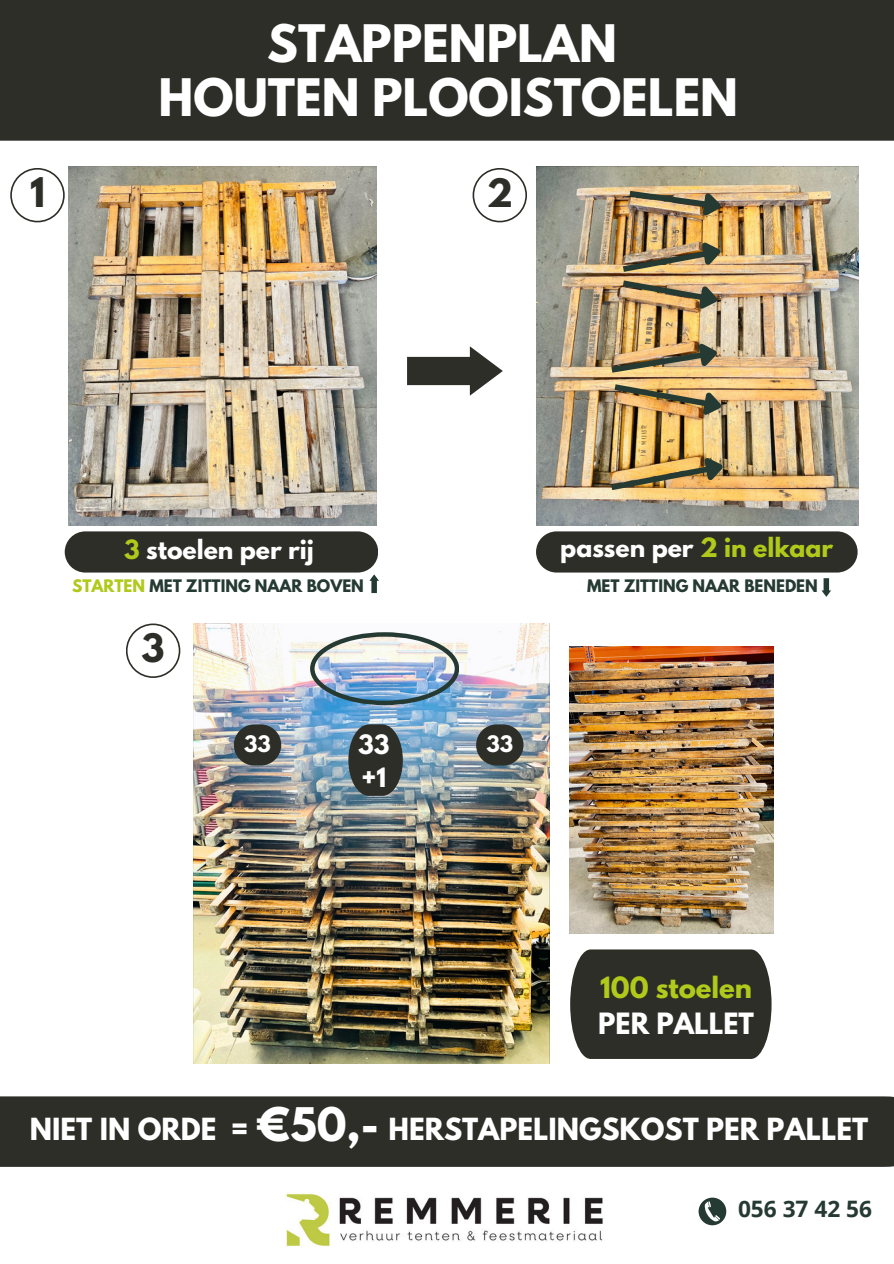
<style>
.page{position:relative;width:894px;height:1264px;background:#fff}
.page>*{position:absolute;margin:0;border:0;box-sizing:border-box;transform-origin:0 0}
.t1{font:700 45.75px/54px "League Spartan";color:#fff;text-align:center}
.t2{font:700 40.95px "League Spartan";color:#fff}
.t3{font:700 36.15px "League Spartan";color:#2d2e27}
.t4{font:700 34.65px "League Spartan";color:#2d2e27}
.t5{font:700 27px "League Spartan";color:#fff}
.t6{font:700 25.95px "League Spartan";color:#b1c91b}
.t7{font:700 25.95px "League Spartan";color:#fff}
.t8{font:700 23.7px/32.7px "League Spartan";color:#fff}
.t9{font:700 23.55px "League Spartan";color:#fff}
.t10{font:700 22.65px "Open Sans";color:#253a32}
.t11{font:700 20.1px "League Spartan";color:#fff}
.t12{font:700 15.3px "League Spartan";color:#253a32}
.s1{color:#b1c91b}
</style>
<div class="page">
<div style="left:65px;top:531px;width:313px;height:41px;background:#2d2e27;border-radius:21px"></div>
<img style="left:69px;top:166px;width:308px;height:359px">
<img style="left:536px;top:166px;width:321px;height:359px">
<img style="left:194px;top:623px;width:355px;height:440px">
<svg style="left:348px;top:724px;width:55px;height:71px"></svg>
<img style="left:310px;top:632px;width:148px;height:73px">
<div style="left:234px;top:724px;width:47px;height:41px;background:#2d2e27;border-radius:21px"></div>
<div style="left:476px;top:724px;width:47px;height:41px;background:#2d2e27;border-radius:21px"></div>
<div style="left:0;top:1096px;width:893px;height:70px;background:#2d2e27"></div>
<img style="left:623px;top:187px;width:104px;height:36px">
<img style="left:616px;top:238px;width:110px;height:78px">
<img style="left:605px;top:339px;width:122px;height:83px">
<img style="left:605px;top:453px;width:124px;height:41px">
<div style="left:536px;top:531px;width:321px;height:41px;background:#2d2e27;border-radius:21px"></div>
<div style="left:570px;top:949px;width:201px;height:109px;background:#2d2e27"></div>
<svg style="left:10px;top:168px;width:55px;height:54px"></svg>
<svg style="left:472px;top:168px;width:55px;height:54px"></svg>
<svg style="left:126px;top:623px;width:54px;height:55px"></svg>
<svg style="left:369px;top:574px;width:10px;height:19px"></svg>
<svg style="left:821px;top:578px;width:9px;height:19px"></svg>
<svg style="left:407px;top:346px;width:95px;height:49px"></svg>
<img style="left:569px;top:646px;width:203px;height:287px">
<div style="left:0;top:0;width:893px;height:141px;background:#2d2e27"></div>
<img style="left:285px;top:1193px;width:318px;height:54px">
<svg style="left:696px;top:1195px;width:31px;height:31px"></svg>
<div style="left:698px;top:1197px;width:28px;height:28px;background:#253a32;border-radius:50%"></div>
<svg style="left:704px;top:1201px;width:16px;height:20px"></svg>
<h3 class="t3" style="left:30px;top:164px;width:16px">1</h3>
<h1 class="t1" style="left:158px;top:16px;width:581px">STAPPENPLAN<br>HOUTEN PLOOISTOELEN</h1>
<h3 class="t4" style="left:486px;top:166px;width:28px">2</h3>
<h3 class="t9" style="left:124px;top:530px;width:191px"><span class="s1">3</span> stoelen per rij</h3>
<h3 class="t9" style="left:560px;top:529px;width:274px">passen per <span class="s1">2 in elkaar</span></h3>
<p class="t12" style="left:72px;top:574px;width:293px"><span class="s1">STARTEN</span> MET ZITTING NAAR BOVEN</p>
<p class="t12" style="left:587px;top:574px;width:232px">MET ZITTING NAAR BENEDEN</p>
<h3 class="t4" style="left:141px;top:621px;width:25px">3</h3>
<h3 class="t11" style="left:244px;top:728px;width:28px">33</h3>
<h3 class="t8" style="left:358px;top:728px;width:33px">33 +1</h3>
<h3 class="t11" style="left:486px;top:728px;width:28px">33</h3>
<h3 class="t6" style="left:600px;top:966px;width:153px">100 stoelen</h3>
<h3 class="t7" style="left:598px;top:1003px;width:157px">PER PALLET</h3>
<h2 class="t2" style="left:256px;top:1092px;width:124px">€50,-</h2>
<h3 class="t5" style="left:30px;top:1107px;width:220px">NIET IN ORDE =</h3>
<h3 class="t5" style="left:388px;top:1107px;width:481px">HERSTAPELINGSKOST PER PALLET</h3>
<h3 class="t10" style="left:737px;top:1192px;width:135px">056 37 42 56</h3>
</div>
